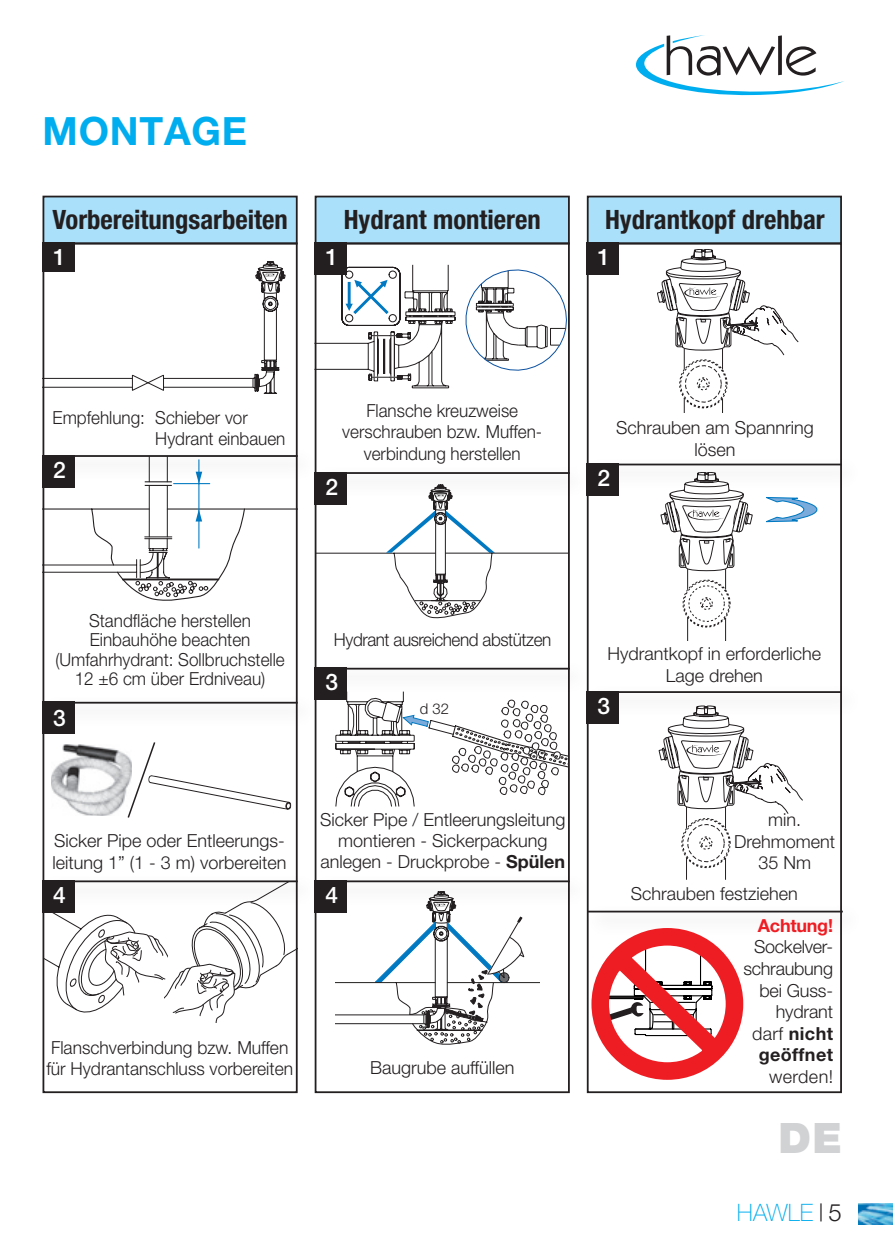
<style>
.page{position:relative;width:893px;height:1259px;background:#fff}
.page>*{position:absolute;margin:0;border:0;box-sizing:border-box;transform-origin:0 0}
.t1{font:900 42px "Helvetica Neue LT Pro";color:#d1d2d4}
.Titel_3{font:700 39px "Helvetica Neue LT Pro";letter-spacing:.02em;color:#00adee}
.Überschrift_2{font:700 condensed 26.7px "Helvetica Neue LT Pro";color:#231f20}
.t2{font:100 24px "Helvetica Neue LT Pro";color:#00adee}
.t3{font:500 22.8px "Helvetica Neue LT Pro";color:#fff}
.Beschreiben1{font:300 18px/21px "Helvetica Neue LT Pro";color:#231f20}
.Beschreiben1-2{font:300 18px/21.6px "Helvetica Neue LT Pro";color:#231f20;text-align:center;scale:.95 1}
.Beschreiben1-3{font:300 18px "Helvetica Neue LT Pro";letter-spacing:-.025em;color:#231f20;scale:.95 1}
.Beschreiben1-4{font:700 18px "Helvetica Neue LT Pro";letter-spacing:.02em;color:#231f20}
.Beschreiben1-5{font:700 18px "Helvetica Neue LT Pro";letter-spacing:-.015em;color:#ee1d23}
.t4{font:300 15px "Helvetica Neue LT Pro";color:#231f20}
.s1{font-weight:700}
.s2{font-weight:300}
.s3{font-weight:300;font-stretch:expanded;color:#231f20}
.s4{font-weight:300;color:#231f20}
</style>
<div class="page">
<svg style="left:635px;top:35px;width:209px;height:61px"></svg>
<img style="left:859px;top:1203px;width:34px;height:22px">
<svg style="left:46px;top:261px;width:239px;height:133px"></svg>
<svg style="left:46px;top:482px;width:249px;height:119px"></svg>
<svg style="left:46px;top:907px;width:249px;height:115px"></svg>
<div style="left:316px;top:196px;width:253px;height:48px;background:#aae0f9"></div>
<div style="left:315px;top:196px;width:255px;height:48px;border:2px solid #231f20"></div>
<div style="left:43px;top:196px;width:254px;height:48px;background:#aae0f9"></div>
<div style="left:43px;top:196px;width:255px;height:48px;border:2px solid #231f20"></div>
<svg style="left:314px;top:265px;width:253px;height:123px"></svg>
<svg style="left:318px;top:499px;width:249px;height:119px"></svg>
<div style="left:43px;top:242px;width:255px;height:851px;border:2px solid #231f20"></div>
<div style="left:37px;top:447px;width:283px;height:35px;background:#fcfcfc"></div>
<hr style="left:43px;top:455px;width:255px;height:2px;background:#231f20">
<div style="left:37px;top:694px;width:283px;height:34px;background:#231f20;opacity:.3"></div>
<hr style="left:43px;top:702px;width:255px;height:1px;background:#231f20">
<div style="left:37px;top:872px;width:283px;height:35px;background:#231f20;opacity:.3"></div>
<hr style="left:43px;top:880px;width:255px;height:2px;background:#231f20">
<div style="left:315px;top:242px;width:255px;height:851px;border:2px solid #231f20"></div>
<div style="left:309px;top:464px;width:283px;height:35px;background:#fbfbfb"></div>
<hr style="left:315px;top:472px;width:255px;height:2px;background:#231f20">
<div style="left:309px;top:660px;width:283px;height:34px;background:#231f20;opacity:.3"></div>
<hr style="left:315px;top:668px;width:255px;height:1px;background:#231f20">
<div style="left:309px;top:872px;width:283px;height:35px;background:#231f20;opacity:.3"></div>
<hr style="left:315px;top:880px;width:255px;height:2px;background:#231f20">
<div style="left:43px;top:242px;width:32px;height:30px;background:#231f20"></div>
<div style="left:315px;top:242px;width:32px;height:33px;background:#231f20"></div>
<div style="left:315px;top:472px;width:32px;height:32px;background:#231f20"></div>
<div style="left:43px;top:702px;width:32px;height:32px;background:#231f20"></div>
<div style="left:315px;top:668px;width:32px;height:32px;background:#231f20"></div>
<div style="left:43px;top:880px;width:32px;height:32px;background:#231f20"></div>
<div style="left:315px;top:880px;width:32px;height:32px;background:#231f20"></div>
<div style="left:43px;top:455px;width:32px;height:32px;background:#231f20"></div>
<div style="left:588px;top:196px;width:253px;height:48px;background:#aae0f9"></div>
<div style="left:587px;top:196px;width:255px;height:48px;border:2px solid #231f20"></div>
<svg style="left:766px;top:497px;width:52px;height:26px"></svg>
<svg style="left:658px;top:718px;width:145px;height:162px"></svg>
<svg style="left:657px;top:249px;width:141px;height:164px"></svg>
<div style="left:587px;top:242px;width:255px;height:851px;border:2px solid #231f20"></div>
<div style="left:581px;top:455px;width:283px;height:35px;background:#fdfdfd"></div>
<hr style="left:587px;top:463px;width:255px;height:2px;background:#231f20">
<div style="left:581px;top:683px;width:283px;height:35px;background:#fcfcfc"></div>
<hr style="left:587px;top:691px;width:255px;height:2px;background:#231f20">
<div style="left:587px;top:242px;width:32px;height:33px;background:#231f20"></div>
<div style="left:587px;top:463px;width:32px;height:33px;background:#231f20"></div>
<div style="left:587px;top:691px;width:32px;height:32px;background:#231f20"></div>
<svg style="left:661px;top:472px;width:91px;height:168px"></svg>
<div style="left:582px;top:902px;width:283px;height:35px;background:#fbfbfb"></div>
<hr style="left:588px;top:910px;width:255px;height:2px;background:#231f20">
<svg style="left:591px;top:928px;width:152px;height:151px"></svg>
<img style="left:51px;top:744px;width:75px;height:71px">
<svg style="left:126px;top:742px;width:166px;height:76px"></svg>
<svg style="left:336px;top:891px;width:203px;height:153px"></svg>
<svg style="left:335px;top:691px;width:233px;height:116px"></svg>
<p class="Titel_3" style="left:43px;top:107px;width:206px">MONTAGE</p>
<p class="Überschrift_2" style="left:52px;top:203px;width:237px">Vorbereitungsarbeiten</p>
<p class="Überschrift_2" style="left:344px;top:203px;width:199px">Hydrant montieren</p>
<p class="t3" style="left:53px;top:243px;width:14px">1</p>
<p class="t3" style="left:325px;top:243px;width:14px">1</p>
<p class="Überschrift_2" style="left:605px;top:203px;width:221px">Hydrantkopf drehbar</p>
<p class="t3" style="left:597px;top:243px;width:14px">1</p>
<p class="Beschreiben1-2" style="left:53px;top:406px;width:207px">Empfehlung: Schieber vor</p>
<p class="Beschreiben1-2" style="left:155px;top:428px;width:139px">Hydrant einbauen</p>
<p class="t3" style="left:53px;top:456px;width:14px">2</p>
<p class="Beschreiben1-2" style="left:366px;top:399px;width:161px">Flansche kreuzweise</p>
<p class="Beschreiben1-2" style="left:342px;top:421px;width:212px">verschrauben bzw. Muffen&shy;verbindung herstellen</p>
<p class="t3" style="left:325px;top:473px;width:14px">2</p>
<p class="Beschreiben1" style="left:616px;top:417px;width:199px">Schrauben am Spannring</p>
<p class="Beschreiben1" style="left:695px;top:438px;width:43px">lösen</p>
<p class="t3" style="left:597px;top:464px;width:14px">2</p>
<p class="Beschreiben1-2" style="left:89px;top:609px;width:172px">Standfläche herstellen</p>
<p class="Beschreiben1-2" style="left:90px;top:628px;width:171px">Einbauhöhe beachten</p>
<p class="Beschreiben1-2" style="left:55px;top:648px;width:243px">(Umfahrhydrant: Sollbruchstelle</p>
<p class="Beschreiben1-2" style="left:75px;top:667px;width:202px">12 ±6 cm über Erdniveau)</p>
<p class="t3" style="left:53px;top:704px;width:14px">3</p>
<p class="Beschreiben1-3" style="left:334px;top:629px;width:230px">Hydrant ausreichend abstützen</p>
<p class="t3" style="left:325px;top:668px;width:14px">3</p>
<p class="t4" style="left:420px;top:700px;width:31px">d 32</p>
<p class="Beschreiben1" style="left:607px;top:643px;width:215px">Hydrantkopf in erforderliche</p>
<p class="Beschreiben1" style="left:666px;top:665px;width:99px">Lage drehen</p>
<p class="t3" style="left:597px;top:692px;width:14px">3</p>
<p class="Beschreiben1" style="left:52px;top:829px;width:236px">Sicker Pipe oder Entleerungs&shy;leitung 1” (1 - 3 m) vorbereiten</p>
<p class="Beschreiben1" style="left:320px;top:808px;width:247px;text-align:center">Sicker Pipe / Entleerungsleitung montieren - Sickerpackung anlegen - Druckprobe - <span class="s1">Spülen</span></p>
<p class="t3" style="left:53px;top:881px;width:14px">4</p>
<p class="t3" style="left:325px;top:881px;width:14px">4</p>
<p class="Beschreiben1" style="left:46px;top:1037px;width:248px">Flanschverbindung bzw. Muffen für Hydrantanschluss vorbereiten</p>
<p class="Beschreiben1" style="left:370px;top:1057px;width:146px">Baugrube auffüllen</p>
<p class="Beschreiben1" style="left:768px;top:808px;width:34px">min.</p>
<p class="Beschreiben1" style="left:734px;top:830px;width:103px">Drehmoment</p>
<p class="Beschreiben1" style="left:758px;top:852px;width:54px">35 Nm</p>
<p class="Beschreiben1" style="left:631px;top:882px;width:169px">Schrauben festziehen</p>
<p class="Beschreiben1-5" style="left:758px;top:914px;width:77px">Achtung!</p>
<p class="Beschreiben1" style="left:754px;top:936px;width:80px">Sockelver-</p>
<p class="Beschreiben1" style="left:743px;top:957px;width:91px">schraubung</p>
<p class="Beschreiben1" style="left:759px;top:979px;width:75px">bei Guss-</p>
<p class="Beschreiben1" style="left:776px;top:1001px;width:59px">hydrant</p>
<p class="Beschreiben1-4" style="left:752px;top:1022px;width:82px"><span class="s2">darf</span> nicht</p>
<p class="Beschreiben1-4" style="left:759px;top:1044px;width:76px">geöffnet</p>
<p class="Beschreiben1" style="left:769px;top:1065px;width:65px">werden!</p>
<p class="t1" style="left:778px;top:1112px;width:65px">DE</p>
<h3 class="t2" style="left:737px;top:1198px;width:107px">HAWLE <span class="s3">|</span> <span class="s4">5</span></h3>
</div>
